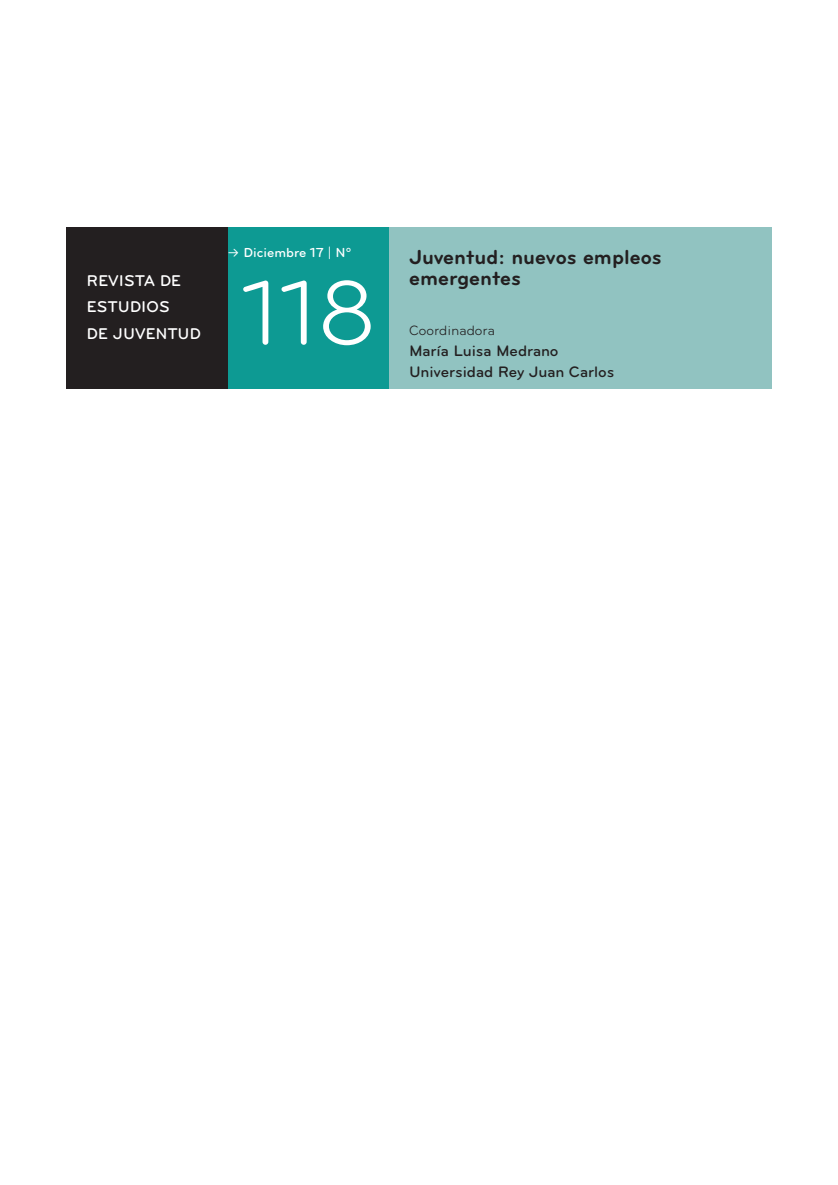
<style>
.page{position:relative;width:838px;height:1185px;background:#fff}
.page>*{position:absolute;margin:0;border:0;box-sizing:border-box;transform-origin:0 0}
.t1{font:94.15px "Bryant";color:#fff}
.t2{font:700 21px/21px "Bryant";color:#231f20}
.t3{font:500 16.1px/26.2px "Bryant";letter-spacing:.005em;color:#fff}
.t4{font:500 15.75px/21px "Bryant";color:#231f20}
.t5{font:14px "Bryant";color:#231f20}
.t6{font:500 13.65px "Bryant";color:#fff}
</style>
<div class="page">
<div style="left:228px;top:228px;width:161px;height:161px;background:#0d9a93"></div>
<div style="left:67px;top:228px;width:161px;height:161px;background:#231f20"></div>
<div style="left:389px;top:228px;width:382px;height:161px;background:#91c3c1"></div>
<p class="t3" style="left:86px;top:267px;width:116px">REVISTA DE<br>ESTUDIOS<br>DE JUVENTUD</p>
<p class="t6" style="left:227px;top:244px;width:126px">≥ Diciembre 17 | Nº</p>
<h1 class="t1" style="left:241px;top:260px;width:138px">118</h1>
<h2 class="t2" style="left:409px;top:246px;width:254px">Juventud: nuevos empleos emergentes</h2>
<p class="t5" style="left:409px;top:322px;width:87px">Coordinadora</p>
<p class="t4" style="left:409px;top:340px;width:207px">María Luisa Medrano<br>Universidad Rey Juan Carlos</p>
</div>
